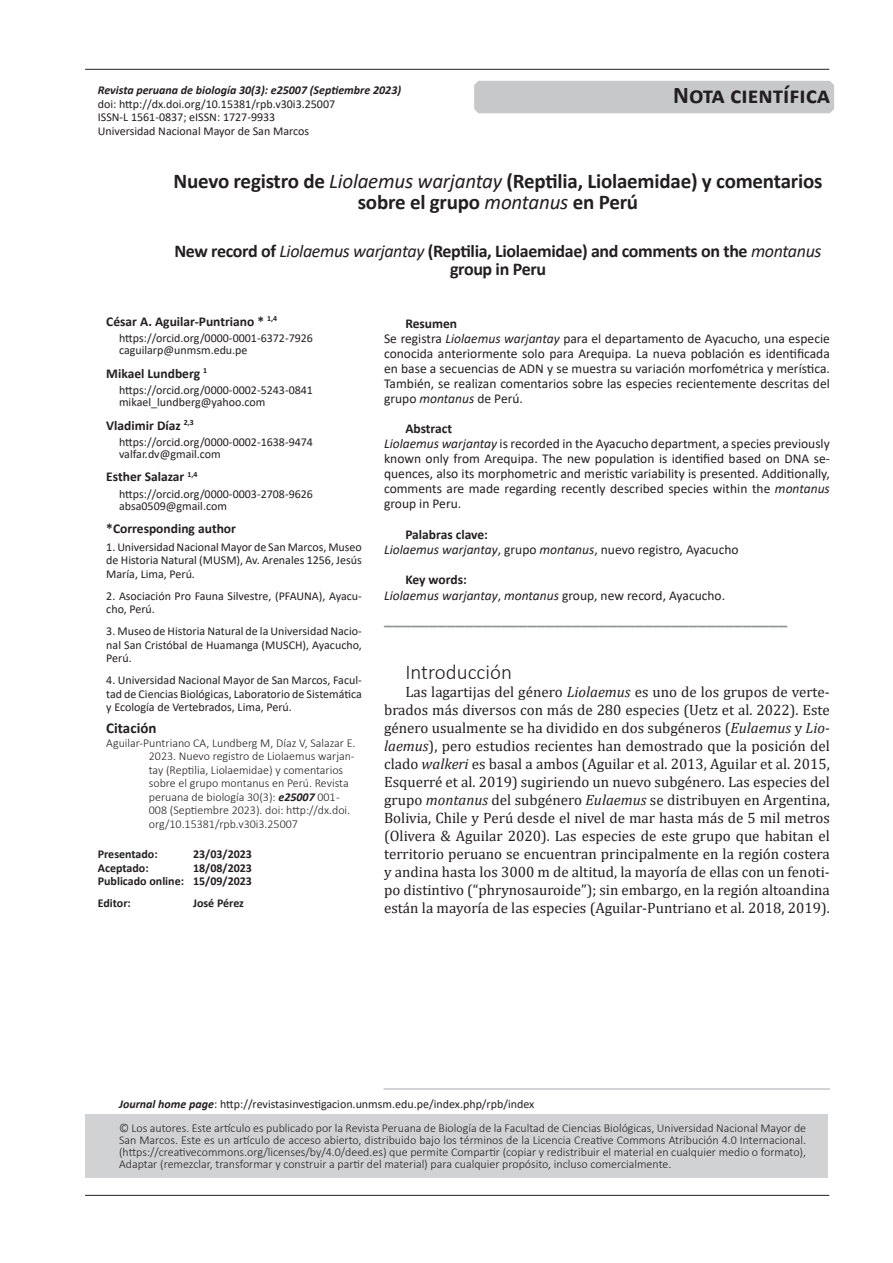
<style>
.page{position:relative;width:893px;height:1263px;background:#fff}
.page>*{position:absolute;margin:0;border:0;box-sizing:border-box;transform-origin:0 0}
.t1{font:700 24px "Calibri";color:#231f20}
.t2{font:700 21px/21px "Calibri";letter-spacing:-.01em;color:#231f20;text-align:center}
.t3{font:300 21px "Calibri";color:#231f20}
.t4{font:700 18px/18px "Calibri";letter-spacing:-.02em;color:#231f20;text-align:center}
.t5{font:700 18px "Calibri";color:#939598}
.t6{font:15px/18px "Cambria";color:#231f20;text-align:justify}
.t7{font:700 15px "Calibri";color:#231f20}
.t8{font:13.5px/15px "Calibri";color:#231f20}
.t9{font:700 13.5px "Calibri";color:#231f20}
.t10{font:italic 13.5px/16.2px "Calibri";color:#231f20}
.t11{font:12px/13.5px "Calibri";color:#231f20}
.t12{font:300 12px/13.5px "Calibri";color:#231f20;text-align:justify}
.t13{font:700 12px/13.5px "Calibri";color:#231f20;text-align:right}
.t14{font:italic 700 12px "Calibri";color:#231f20}
.s1{font-weight:400;font-style:italic}
.s2{font-weight:700;font-style:italic}
.s3{font-weight:700}
.s4{font-style:italic}
.s5{font-weight:700;font-style:normal}
.s6{font-style:normal}
</style>
<div class="page">
<hr style="left:85px;top:1195px;width:744px;height:1px;background:#231f20">
<hr style="left:85px;top:69px;width:744px;height:1px;background:#231f20">
<div style="left:85px;top:1114px;width:742px;height:64px;background:#d1d2d4"></div>
<hr style="left:383px;top:1089px;width:447px;height:1px;background:#a8a9ad">
<div style="left:474px;top:81px;width:360px;height:32px;background:#c7c8ca"></div>
<p class="t14" style="left:98px;top:82px;width:305px">Revista peruana de biología 30(3): e25007 (Septiembre 2023)</p>
<p class="t11" style="left:98px;top:97px;width:239px">doi: http://dx.doi.org/10.15381/rpb.v30i3.25007<br>ISSN-L 1561-0837; eISSN: 1727-9933<br>Universidad Nacional Mayor de San Marcos</p>
<h1 class="t1" style="left:673px;top:78px;width:158px">Nota científica</h1>
<h2 class="t2" style="left:174px;top:170px;width:650px">Nuevo registro de <span class="s1">Liolaemus warjantay</span> (Reptilia, Liolaemidae) y comentarios sobre el grupo <span class="s1">montanus</span> en Perú</h2>
<h3 class="t4" style="left:174px;top:241px;width:649px">New record of <span class="s1">Liolaemus warjantay</span> (Reptilia, Liolaemidae) and comments on the <span class="s1">montanus </span>group in Peru</h3>
<p class="t9" style="left:106px;top:312px;width:172px">César A. Aguilar-Puntriano * <sup>1,4</sup></p>
<p class="t11" style="left:119px;top:332px;width:195px;line-height:12px">https://orcid.org/0000-0001-6372-7926 caguilarp@unmsm.edu.pe</p>
<p class="t9" style="left:106px;top:364px;width:102px">Mikael Lundberg <sup>1</sup></p>
<p class="t11" style="left:119px;top:384px;width:195px;line-height:12px">https://orcid.org/0000-0002-5243-0841 mikael_lundberg@yahoo.com</p>
<p class="t9" style="left:106px;top:415px;width:89px">Vladimir Díaz <sup>2,3</sup></p>
<p class="t11" style="left:119px;top:435px;width:195px;line-height:12px">https://orcid.org/0000-0002-1638-9474 valfar.dv@gmail.com</p>
<p class="t9" style="left:106px;top:467px;width:93px">Esther Salazar <sup>1,4</sup></p>
<p class="t11" style="left:119px;top:487px;width:195px;line-height:12px">https://orcid.org/0000-0003-2708-9626 absa0509@gmail.com</p>
<p class="t9" style="left:106px;top:519px;width:131px">*Corresponding author</p>
<p class="t11" style="left:106px;top:540px;width:257px;text-align:justify">1. Universidad Nacional Mayor de San Marcos, Museo de Historia Natural (MUSM), Av. Arenales 1256, Jesús María, Lima, Perú.</p>
<p class="t11" style="left:106px;top:589px;width:257px">2. Asociación Pro Fauna Silvestre, (PFAUNA), Ayacu&shy;cho, Perú.</p>
<p class="t11" style="left:106px;top:624px;width:257px;text-align:justify">3. Museo de Historia Natural de la Universidad Nacio&shy;nal San Cristóbal de Huamanga (MUSCH), Ayacucho, Perú.</p>
<p class="t11" style="left:106px;top:673px;width:257px;text-align:justify">4. Universidad Nacional Mayor de San Marcos, Facul&shy;tad de Ciencias Biológicas, Laboratorio de Sistemática y Ecología de Vertebrados, Lima, Perú.</p>
<p class="t7" style="left:106px;top:718px;width:52px">Citación</p>
<p class="t12" style="left:149px;top:736px;width:208px;text-align:left;text-indent:-43px">Aguilar-Puntriano CA, Lundberg M, Díaz V, Salazar E.<br>2023. Nuevo registro de Liolaemus warjan&shy;tay (Reptilia, Liolaemidae) y comentarios sobre el grupo montanus en Perú. Revista peruana de biología 30(3): <span class="s2">e25007</span> 001 - 008 (Septiembre 2023). doi: http://dx.doi. org/10.15381/rpb.v30i3.25007</p>
<p class="t13" style="left:98px;top:847px;width:61px">Presentado:</p>
<p class="t13" style="left:193px;top:847px;width:60px">23/03/2023</p>
<p class="t13" style="left:98px;top:861px;width:52px">Aceptado:</p>
<p class="t8" style="left:384px;top:315px;width:447px;text-indent:21px"><span class="s3">Resumen<br></span>Se registra <span class="s4">Liolaemus warjantay</span> para el departamento de Ayacucho, una especie conocida anteriormente solo para Arequipa. La nueva población es identificada en base a secuencias de ADN y se muestra su variación morfométrica y merística.<br>También, se realizan comentarios sobre las especies recientemente descritas del grupo <span class="s4">montanus</span> de Perú.</p>
<p class="t8" style="left:384px;top:421px;width:447px;text-indent:21px"><span class="s3">Abstract<br></span><span class="s4">Liolaemus warjantay</span> is recorded in the Ayacucho department, a species previously known only from Arequipa. The new population is identified based on DNA se&shy;quences, also its morphometric and meristic variability is presented. Additionally, comments are made regarding recently described species within the <span class="s4">montanus </span>group in Peru.</p>
<p class="t8" style="left:384px;top:526px;width:356px;text-indent:21px"><span class="s3">Palabras clave:<br></span><span class="s4">Liolaemus warjantay</span>, grupo <span class="s4">montanus</span>, nuevo registro, Ayacucho</p>
<p class="t10" style="left:384px;top:571px;width:342px;text-indent:21px"><span class="s5">Key words:<br></span>Liolaemus warjantay<span class="s6">,</span> montanus <span class="s6">group, new record, Ayacucho.</span></p>
<h3 class="t5" style="left:384px;top:605px;width:405px">_____________________________________________</h3>
<h2 class="t3" style="left:405px;top:659px;width:108px">Introducción</h2>
<p class="t6" style="left:384px;top:683px;width:447px;text-indent:21px">Las lagartijas del género <span class="s4">Liolaemus</span> es uno de los grupos de verte&shy;brados más diversos con más de 280 especies (Uetz et al. 2022). Este género usualmente se ha dividido en dos subgéneros (<span class="s4">Eulaemus</span> y <span class="s4">Lio&shy;laemus</span>), pero estudios recientes han demostrado que la posición del clado <span class="s4">walkeri</span> es basal a ambos (Aguilar et al. 2013, Aguilar et al. 2015, Esquerré et al. 2019) sugiriendo un nuevo subgénero. Las especies del grupo <span class="s4">montanus</span> del subgénero <span class="s4">Eulaemus</span> se distribuyen en Argentina, Bolivia, Chile y Perú desde el nivel de mar hasta más de 5 mil metros (Olivera &amp; Aguilar 2020). Las especies de este grupo que habitan el territorio peruano se encuentran principalmente en la región costera y andina hasta los 3000 m de altitud, la mayoría de ellas con un fenoti&shy;po distintivo (“phrynosauroide”); sin embargo, en la región altoandina están la mayoría de las especies (Aguilar-Puntriano et al. 2018, 2019).</p>
<p class="t13" style="left:98px;top:861px;width:156px">18/08/2023<br>Publicado online: 15/09/2023</p>
<p class="t13" style="left:98px;top:896px;width:35px">Editor:</p>
<p class="t13" style="left:193px;top:896px;width:53px">José Pérez</p>
<p class="t11" style="left:119px;top:1096px;width:417px"><span class="s2">Journal home page</span>: http://revistasinvestigacion.unmsm.edu.pe/index.php/rpb/index</p>
<p class="t12" style="left:119px;top:1122px;width:689px;line-height:12px">© Los autores. Este artículo es publicado por la Revista Peruana de Biología de la Facultad de Ciencias Biológicas, Universidad Nacional Mayor de San Marcos. Este es un artículo de acceso abierto, distribuido bajo los términos de la Licencia Creative Commons Atribución 4.0 Internacional. (https://creativecommons.org/licenses/by/4.0/deed.es) que permite Compartir (copiar y redistribuir el material en cualquier medio o formato), Adaptar (remezclar, transformar y construir a partir del material) para cualquier propósito, incluso comercialmente.</p>
</div>
